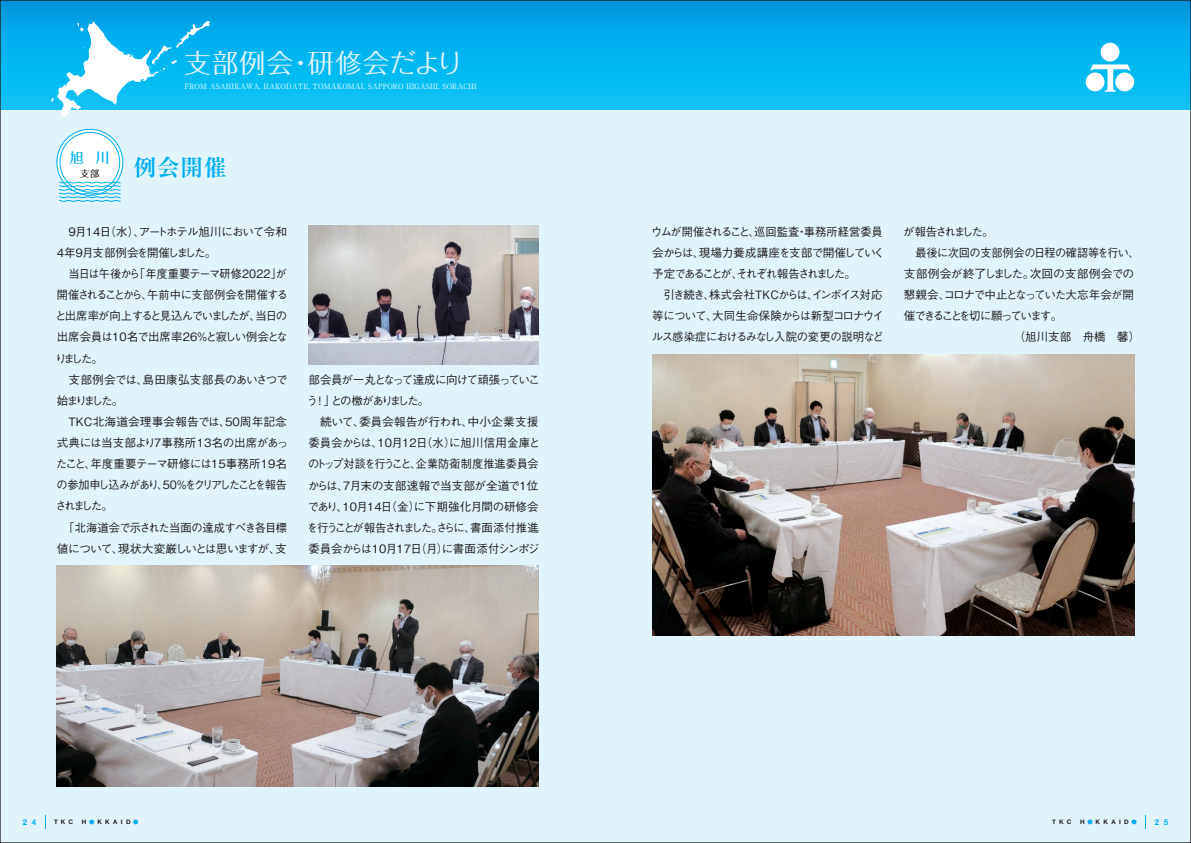
<style>
.page{position:relative;width:1191px;height:843px;background:#fff}
.page>*{position:absolute;margin:0;border:0;box-sizing:border-box;transform-origin:0 0}
.t1{font:26.4px "Folk Pro";letter-spacing:.04em;color:#e1f4fc}
.t2{font:700 23px "Ryumin Pr 6";color:#00aeef}
.t3{font:500 14px "Folk Pro";color:#00aeef}
.t4{font:500 11.5px/21.1px "Gothic BBB Pr 6";letter-spacing:-.07em;color:#231f20;text-align:justify}
.t5{font:500 11.5px/21.1px "Gothic BBB Pr 6";letter-spacing:-.03em;color:#231f20}
.t6{font:500 11.5px/21.1px "Gothic BBB Pr 6";letter-spacing:-.115em;color:#231f20}
.t7{font:500 11.5px/21.1px "Gothic BBB Pr 6";letter-spacing:-.09em;color:#231f20}
.t8{font:500 11.5px/21.1px "Gothic BBB Pr 6";letter-spacing:-.105em;color:#231f20}
.t9{font:500 11.5px "Gothic BBB Pr 6";letter-spacing:-.035em;color:#231f20}
.t10{font:500 11.5px "Gothic BBB Pr 6";letter-spacing:-.01em;color:#231f20}
.t11{font:500 11.5px "Gothic BBB Pr 6";letter-spacing:-.17em;color:#231f20}
.t12{font:500 11.5px "Gothic BBB Pr 6";letter-spacing:-.165em;color:#231f20}
.t13{font:500 9.2px "Folk Pro";color:#231f20}
.t14{font:700 8px "Helvetica Neue";color:#00aeef}
.t15{font:7.2px "Ryumin Pr 6";letter-spacing:.02em;color:#fff}
.t16{font:700 6.2px "Helvetica Neue";letter-spacing:.55em;color:#231f20}
.s1{font-family:"Koz Go Pr 6 N";font-weight:400;font-size:5.4px;color:#00aeef}
</style>
<div class="page">
<div style="left:0;top:0;width:595px;height:842px;background:#e1f4fc"></div>
<div style="left:0;top:0;width:595px;height:109px;background:linear-gradient(to bottom,#009ae1,#0ac7f8)"></div>
<div style="left:595px;top:0;width:596px;height:842px;background:#e1f4fc"></div>
<div style="left:595px;top:0;width:596px;height:109px;background:linear-gradient(to bottom,#009ae1,#0ac7f8)"></div>
<img style="left:309px;top:226px;width:230px;height:138px">
<img style="left:57px;top:565px;width:482px;height:220px">
<img style="left:652px;top:354px;width:482px;height:281px">
<div style="left:57px;top:129px;width:66px;height:66px;background:#fff;border-radius:50%"></div>
<div style="left:56px;top:129px;width:67px;height:66px;border:1px solid #00aeef;border-radius:50%"></div>
<div style="left:60px;top:132px;width:60px;height:60px;border:1px solid #00aeef;border-radius:50%"></div>
<svg style="left:59px;top:182px;width:62px;height:19px"></svg>
<svg style="left:45px;top:815px;width:1px;height:13px"></svg>
<svg style="left:1145px;top:815px;width:1px;height:13px"></svg>
<svg style="left:51px;top:21px;width:159px;height:96px"></svg>
<svg style="left:1090px;top:64px;width:40px;height:28px"></svg>
<div style="left:1100px;top:43px;width:19px;height:18px;background:#fff;border-radius:50%"></div>
<div style="left:1086px;top:72px;width:18px;height:19px;background:#fff;border-radius:50%"></div>
<div style="left:1115px;top:72px;width:19px;height:19px;background:#fff;border-radius:50%"></div>
<p class="t3" style="left:70px;top:146px;width:41px">旭　川</p>
<p class="t13" style="left:80px;top:165px;width:21px">支部</p>
<h1 class="t1" style="left:184px;top:40px;width:280px">支部例会・研修会だより</h1>
<p class="t15" style="left:184px;top:80px;width:294px">FROM ASAHIKAWA, HAKODATE, TOMAKOMAI, SAPPORO HIGASHI, SORACHI</p>
<h2 class="t2" style="left:133px;top:149px;width:95px">例会開催</h2>
<p class="t7" style="left:55px;top:220px;width:234px">　９月14日（水）、アートホテル旭川において令和<br>４年９月支部例会を開催しました。</p>
<p class="t4" style="left:55px;top:262px;width:235px;text-indent:13px">当日は午後から「年度重要テーマ研修2022」が開催されることから、午前中に支部例会を開催すると出席率が向上すると見込んでいましたが、当日の出席会員は10名で出席率26％と寂しい例会となりました。</p>
<p class="t4" style="left:57px;top:368px;width:233px;text-indent:12px">支部例会では、島田康弘支部長のあいさつで始まりました。</p>
<p class="t4" style="left:55px;top:410px;width:235px;text-indent:13px">TKC北海道会理事会報告では、50周年記念式典には当支部より７事務所13名の出席があったこと、年度重要テーマ研修には15事務所19名の参加申し込みがあり、50％をクリアしたことを報告されました。</p>
<p class="t4" style="left:57px;top:515px;width:232px;text-align:center">「北海道会で示された当面の達成すべき各目標値について、現状大変厳しいとは思いますが、支</p>
<p class="t8" style="left:306px;top:368px;width:235px">部会員が一丸となって達成に向けて頑張っていこう！」との檄がありました。</p>
<p class="t5" style="left:307px;top:410px;width:235px;text-indent:13px">続いて、委員会報告が行われ、中小企業支援委員会からは、10月12日（水）に旭川信用金庫とのトップ対談を行うこと、企業防衛制度推進委員会からは、７月末の支部速報で当支部が全道で１位であり、10月14日（金）に下期強化月間の研修会を行うことが報告されました。さらに、書面添付推進委員会からは10月17日（月）に書面添付シンポジ</p>
<p class="t6" style="left:651px;top:220px;width:235px">ウムが開催されること、巡回監査・事務所経営委員会からは、現場力養成講座を支部で開催していく予定であることが、それぞれ報告されました。</p>
<p class="t4" style="left:652px;top:283px;width:234px;text-align:left;text-indent:12px">引き続き、株式会社TKCからは、インボイス対応等について、大同生命保険からは新型コロナウイルス感染症におけるみなし入院の変更の説明など</p>
<p class="t12" style="left:903px;top:222px;width:92px">が報告されました。</p>
<p class="t9" style="left:915px;top:243px;width:226px">最後に次回の支部例会の日程の確認等を行い、</p>
<p class="t10" style="left:904px;top:264px;width:232px">支部例会が終了しました。次回の支部例会での</p>
<p class="t4" style="left:904px;top:283px;width:232px">懇親会、コロナで中止となっていた大忘年会が開</p>
<p class="t11" style="left:904px;top:306px;width:160px">催できることを切に願っています。</p>
<p class="t4" style="left:1014px;top:326px;width:128px">（旭川支部　舟橋　馨）</p>
<p class="t14" style="left:23px;top:815px;width:15px">2 4</p>
<p class="t16" style="left:54px;top:817px;width:21px">TKC</p>
<p class="t16" style="left:82px;top:817px;width:58px">H<span class="s1">●</span>KKAID<span class="s1">●</span></p>
<p class="t16" style="left:1052px;top:817px;width:21px">TKC</p>
<p class="t16" style="left:1080px;top:817px;width:58px">H<span class="s1">●</span>KKAID<span class="s1">●</span></p>
<p class="t14" style="left:1155px;top:815px;width:15px">2 5</p>
</div>
